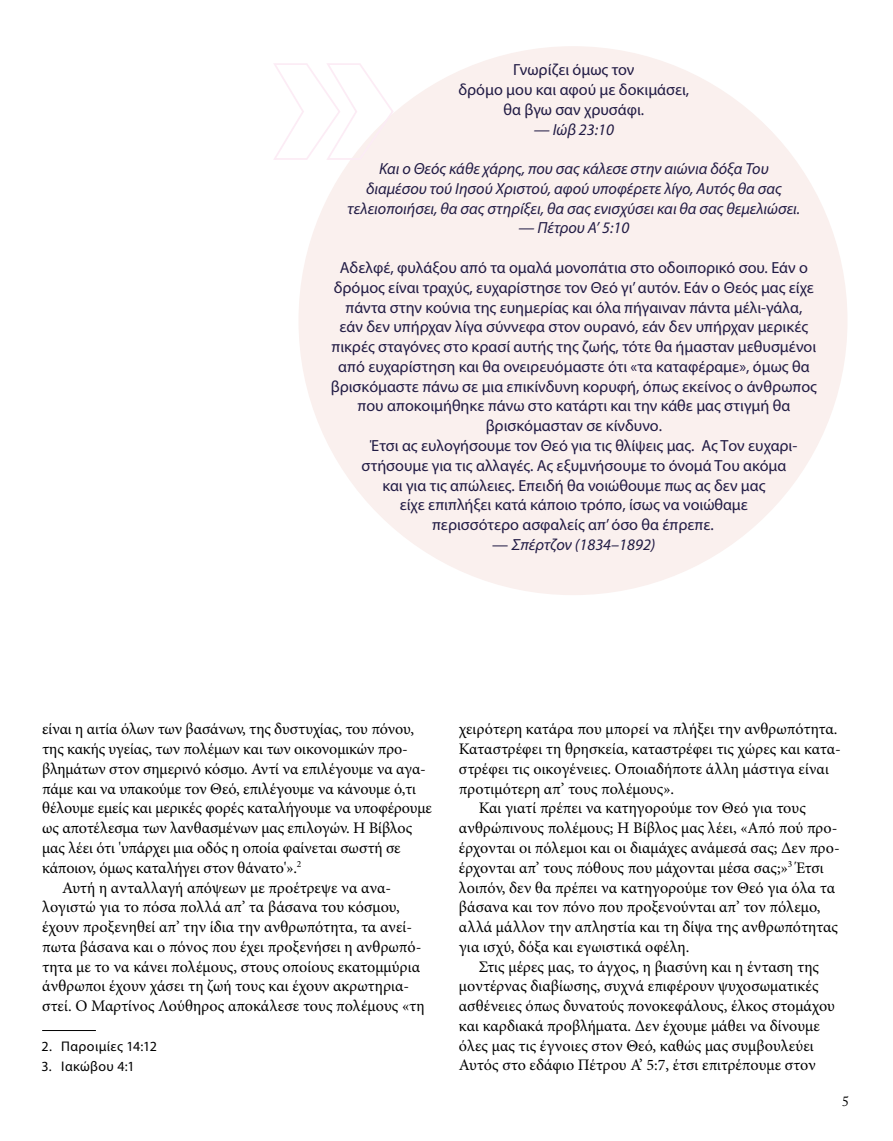
<style>
.page{position:relative;width:893px;height:1141px;background:#fff}
.page>*{position:absolute;margin:0;border:0;box-sizing:border-box;transform-origin:0 0}
.t1{font:16.1px "Minion Pro";color:#000}
.t2{font:16.1px/19.8px "Myriad Pro";color:#211b44;text-align:center}
.t3{font:italic 16.1px/19.8px "Myriad Pro";color:#211b44;text-align:center}
.t4{font:14px "Myriad Pro";letter-spacing:.025em;color:#000}
.t5{font:14px "Adobe Caslon Pro";color:#000}
.s1{font-style:normal}
</style>
<div class="page">
<div style="left:298px;top:46px;width:549px;height:549px;background:#faf0ee;border-radius:50%"></div>
<hr style="left:42px;top:1030px;width:54px;height:1px;background:#000">
<p class="t2" style="left:459px;top:60px;width:232px">Γνωρίζει όμως τον<br>δρόμο μου και αφού με δοκιμάσει, θα βγω σαν χρυσάφι.</p>
<p class="t3" style="left:534px;top:119px;width:82px">— Ιώβ 23:10</p>
<p class="t3" style="left:347px;top:159px;width:454px">Και ο Θεός κάθε χάρης, που σας κάλεσε στην αιώνια δόξα Του διαμέσου τού Ιησού Χριστού, αφού υποφέρετε λίγο, Αυτός θα σας τελειοποιήσει, θα σας στηρίξει, θα σας ενισχύσει και θα σας θεμελιώσει.</p>
<p class="t3" style="left:518px;top:218px;width:113px">— Πέτρου Α’ 5:10</p>
<p class="t2" style="left:340px;top:257px;width:470px">Αδελφέ, φυλάξου από τα ομαλά μονοπάτια στο οδοιπορικό σου. Εάν ο</p>
<p class="t2" style="left:334px;top:277px;width:482px">δρόμος είναι τραχύς, ευχαρίστησε τον Θεό γι’ αυτόν. Εάν ο Θεός μας είχε</p>
<p class="t2" style="left:345px;top:297px;width:458px">πάντα στην κούνια της ευημερίας και όλα πήγαιναν πάντα μέλι-γάλα,</p>
<p class="t2" style="left:340px;top:317px;width:470px">εάν δεν υπήρχαν λίγα σύννεφα στον ουρανό, εάν δεν υπήρχαν μερικές</p>
<p class="t2" style="left:332px;top:337px;width:486px">πικρές σταγόνες στο κρασί αυτής της ζωής, τότε θα ήμασταν μεθυσμένοι</p>
<p class="t2" style="left:338px;top:356px;width:473px">από ευχαρίστηση και θα ονειρευόμαστε ότι «τα καταφέραμε», όμως θα</p>
<p class="t2" style="left:331px;top:376px;width:487px">βρισκόμαστε πάνω σε μια επικίνδυνη κορυφή, όπως εκείνος ο άνθρωπος</p>
<p class="t2" style="left:358px;top:396px;width:434px">που αποκοιμήθηκε πάνω στο κατάρτι και την κάθε μας στιγμή θα</p>
<p class="t2" style="left:486px;top:416px;width:178px">βρισκόμασταν σε κίνδυνο.</p>
<p class="t2" style="left:370px;top:435px;width:428px">Έτσι ας ευλογήσουμε τον Θεό για τις θλίψεις μας. Ας Τον ευχαρι-</p>
<p class="t2" style="left:361px;top:455px;width:426px">στήσουμε για τις αλλαγές. Ας εξυμνήσουμε το όνομά Του ακόμα</p>
<p class="t2" style="left:382px;top:475px;width:385px">και για τις απώλειες. Επειδή θα νοιώθουμε πως ας δεν μας</p>
<p class="t2" style="left:400px;top:495px;width:350px">είχε επιπλήξει κατά κάποιο τρόπο, ίσως να νοιώθαμε</p>
<p class="t2" style="left:432px;top:515px;width:283px">περισσότερο ασφαλείς απ’ όσο θα έπρεπε.</p>
<p class="t3" style="left:492px;top:534px;width:165px"><span class="s1">—</span> Σπέρτζον (1834–1892)</p>
<p class="t1" style="left:42px;top:718px;width:373px">είναι η αιτία όλων των βασάνων, της δυστυχίας, του πόνου,</p>
<p class="t1" style="left:42px;top:738px;width:367px">της κακής υγείας, των πολέμων και των οικονομικών προ-</p>
<p class="t1" style="left:42px;top:758px;width:385px">βλημάτων στον σημερινό κόσμο. Αντί να επιλέγουμε να αγα-</p>
<p class="t1" style="left:42px;top:778px;width:375px">πάμε και να υπακούμε τον Θεό, επιλέγουμε να κάνουμε ό,τι</p>
<p class="t1" style="left:42px;top:797px;width:391px">θέλουμε εμείς και μερικές φορές καταλήγουμε να υποφέρουμε</p>
<p class="t1" style="left:42px;top:817px;width:372px">ως αποτέλεσμα των λανθασμένων μας επιλογών. Η Βίβλος</p>
<p class="t1" style="left:42px;top:837px;width:360px">μας λέει ότι 'υπάρχει μια οδός η οποία φαίνεται σωστή σε</p>
<p class="t1" style="left:42px;top:857px;width:261px">κάποιον, όμως καταλήγει στον θάνατο'».<sup>2</sup></p>
<p class="t1" style="left:62px;top:877px;width:331px">Αυτή η ανταλλαγή απόψεων με προέτρεψε να ανα-</p>
<p class="t1" style="left:42px;top:896px;width:359px">λογιστώ για το πόσα πολλά απ’ τα βάσανα του κόσμου,</p>
<p class="t1" style="left:42px;top:916px;width:371px">έχουν προξενηθεί απ’ την ίδια την ανθρωπότητα, τα ανεί-</p>
<p class="t1" style="left:42px;top:936px;width:381px">πωτα βάσανα και ο πόνος που έχει προξενήσει η ανθρωπό-</p>
<p class="t1" style="left:42px;top:956px;width:379px">τητα με το να κάνει πολέμους, στους οποίους εκατομμύρια</p>
<p class="t1" style="left:42px;top:975px;width:369px">άνθρωποι έχουν χάσει τη ζωή τους και έχουν ακρωτηρια-</p>
<p class="t1" style="left:42px;top:995px;width:384px">στεί. Ο Μαρτίνος Λούθηρος αποκάλεσε τους πολέμους «τη</p>
<p class="t4" style="left:41px;top:1037px;width:117px">2. Παροιμίες 14:12</p>
<p class="t4" style="left:41px;top:1057px;width:95px">3. Ιακώβου 4:1</p>
<p class="t1" style="left:459px;top:718px;width:380px">χειρότερη κατάρα που μπορεί να πλήξει την ανθρωπότητα.</p>
<p class="t1" style="left:459px;top:738px;width:384px">Καταστρέφει τη θρησκεία, καταστρέφει τις χώρες και κατα-</p>
<p class="t1" style="left:459px;top:758px;width:372px">στρέφει τις οικογένειες. Οποιαδήποτε άλλη μάστιγα είναι</p>
<p class="t1" style="left:459px;top:778px;width:217px">προτιμότερη απ’ τους πολέμους».</p>
<p class="t1" style="left:479px;top:797px;width:329px">Και γιατί πρέπει να κατηγορούμε τον Θεό για τους</p>
<p class="t1" style="left:459px;top:817px;width:380px">ανθρώπινους πολέμους; Η Βίβλος μας λέει, «Από πού προ-</p>
<p class="t1" style="left:459px;top:837px;width:382px">έρχονται οι πόλεμοι και οι διαμάχες ανάμεσά σας; Δεν προ-</p>
<p class="t1" style="left:459px;top:857px;width:366px">έρχονται απ’ τους πόθους που μάχονται μέσα σας;»<sup>3</sup> Έτσι</p>
<p class="t1" style="left:459px;top:877px;width:378px">λοιπόν, δεν θα πρέπει να κατηγορούμε τον Θεό για όλα τα</p>
<p class="t1" style="left:459px;top:896px;width:363px">βάσανα και τον πόνο που προξενούνται απ’ τον πόλεμο,</p>
<p class="t1" style="left:459px;top:916px;width:381px">αλλά μάλλον την απληστία και τη δίψα της ανθρωπότητας</p>
<p class="t1" style="left:459px;top:936px;width:232px">για ισχύ, δόξα και εγωιστικά οφέλη.</p>
<p class="t1" style="left:479px;top:956px;width:342px">Στις μέρες μας, το άγχος, η βιασύνη και η ένταση της</p>
<p class="t1" style="left:459px;top:975px;width:361px">μοντέρνας διαβίωσης, συχνά επιφέρουν ψυχοσωματικές</p>
<p class="t1" style="left:459px;top:995px;width:378px">ασθένειες όπως δυνατούς πονοκεφάλους, έλκος στομάχου</p>
<p class="t1" style="left:459px;top:1015px;width:363px">και καρδιακά προβλήματα. Δεν έχουμε μάθει να δίνουμε</p>
<p class="t1" style="left:459px;top:1035px;width:356px">όλες μας τις έγνοιες στον Θεό, καθώς μας συμβουλεύει</p>
<p class="t1" style="left:459px;top:1055px;width:359px">Αυτός στο εδάφιο Πέτρου Α’ 5:7, έτσι επιτρέπουμε στον</p>
<p class="t5" style="left:842px;top:1093px;width:8px">5</p>
</div>
